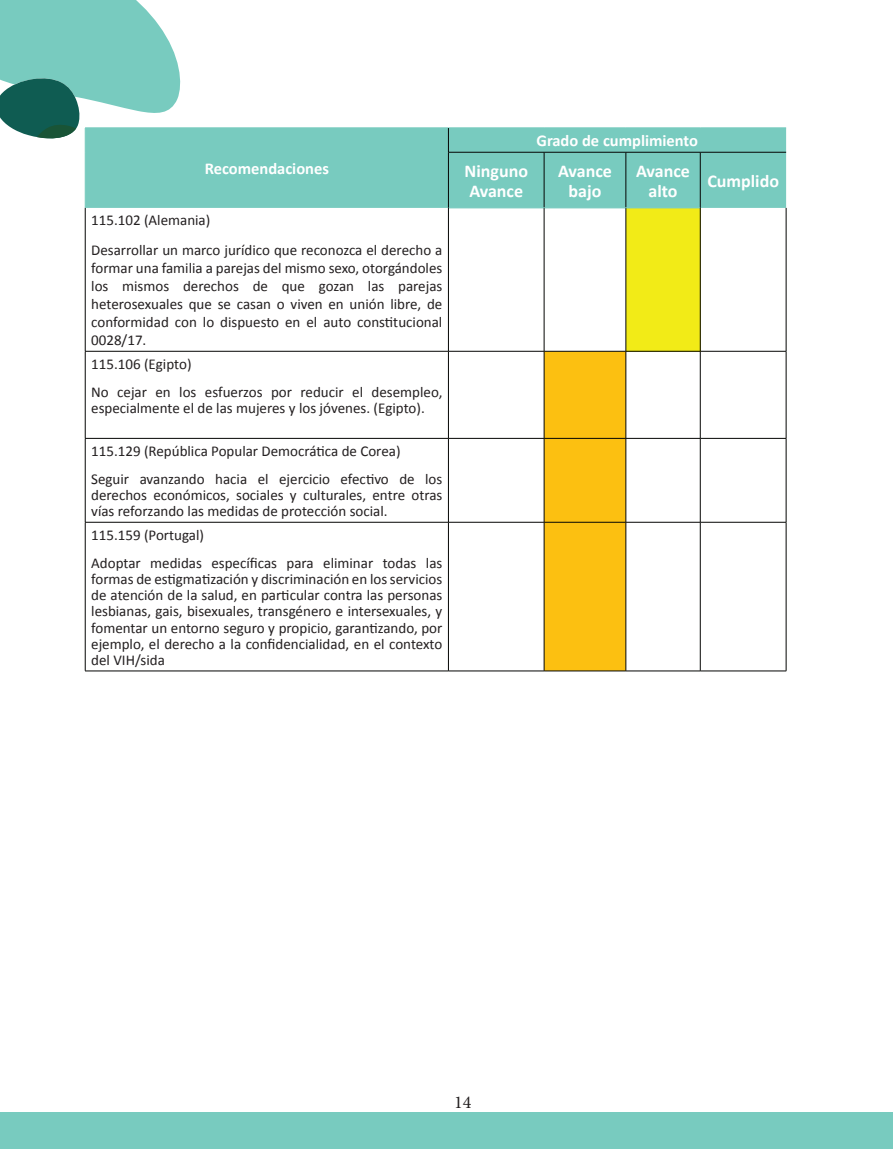
<style>
.page{position:relative;width:893px;height:1149px;background:#fff}
.page>*{position:absolute;margin:0;border:0;box-sizing:border-box;transform-origin:0 0}
.t1{font:700 18px/19.4px "Calibri";color:#fff;text-align:center}
.t2{font:18px "Minion Pro";color:#231f20}
.t3{font:700 16.5px "Calibri";color:#fff}
.t4{font:15px/16.2px "Calibri";color:#231f20}
</style>
<div class="page">
<div style="left:0;top:1112px;width:893px;height:36px;background:#78cbbf"></div>
<div style="left:86px;top:128px;width:700px;height:80px;background:#78cbbf"></div>
<div style="left:626px;top:208px;width:74px;height:143px;background:#f2eb17"></div>
<div style="left:545px;top:352px;width:81px;height:318px;background:#fcc011"></div>
<hr style="left:85px;top:127px;width:363px;height:1px;background:#78cbbf">
<svg style="left:0;top:0;width:183px;height:152px"></svg>
<hr style="left:85px;top:152px;width:1px;height:56px;background:#78cbbf">
<hr style="left:448px;top:127px;width:96px;height:1px;background:#78cbbf">
<hr style="left:544px;top:127px;width:82px;height:1px;background:#78cbbf">
<hr style="left:626px;top:127px;width:74px;height:1px;background:#78cbbf">
<hr style="left:700px;top:127px;width:86px;height:1px;background:#78cbbf">
<svg style="left:448px;top:128px;width:1px;height:24px"></svg>
<hr style="left:700px;top:152px;width:86px;height:1px;background:#040503">
<hr style="left:448px;top:152px;width:96px;height:1px;background:#040503">
<hr style="left:448px;top:152px;width:1px;height:56px;background:#040503">
<hr style="left:544px;top:152px;width:82px;height:1px;background:#040503">
<hr style="left:544px;top:152px;width:1px;height:56px;background:#040503">
<hr style="left:626px;top:152px;width:74px;height:1px;background:#040503">
<hr style="left:626px;top:152px;width:1px;height:56px;background:#040503">
<hr style="left:700px;top:152px;width:1px;height:56px;background:#040503">
<hr style="left:449px;top:207px;width:95px;height:1px;background:#78cbbf">
<hr style="left:544px;top:207px;width:82px;height:1px;background:#78cbbf">
<hr style="left:626px;top:207px;width:74px;height:1px;background:#78cbbf">
<hr style="left:85px;top:208px;width:1px;height:143px;background:#040503">
<hr style="left:448px;top:208px;width:1px;height:143px;background:#040503">
<hr style="left:544px;top:208px;width:1px;height:143px;background:#040503">
<hr style="left:626px;top:208px;width:1px;height:143px;background:#040503">
<hr style="left:700px;top:208px;width:1px;height:143px;background:#040503">
<hr style="left:786px;top:208px;width:1px;height:143px;background:#040503">
<hr style="left:85px;top:351px;width:363px;height:1px;background:#040503">
<hr style="left:85px;top:351px;width:1px;height:87px;background:#040503">
<hr style="left:448px;top:351px;width:96px;height:1px;background:#040503">
<hr style="left:448px;top:351px;width:1px;height:87px;background:#040503">
<hr style="left:544px;top:351px;width:82px;height:1px;background:#040503">
<hr style="left:544px;top:351px;width:1px;height:87px;background:#040503">
<hr style="left:626px;top:351px;width:74px;height:1px;background:#040503">
<hr style="left:626px;top:351px;width:1px;height:87px;background:#040503">
<hr style="left:700px;top:351px;width:86px;height:1px;background:#040503">
<hr style="left:700px;top:351px;width:1px;height:87px;background:#040503">
<hr style="left:786px;top:351px;width:1px;height:87px;background:#040503">
<hr style="left:85px;top:438px;width:363px;height:1px;background:#040503">
<hr style="left:85px;top:438px;width:1px;height:84px;background:#040503">
<hr style="left:448px;top:438px;width:96px;height:1px;background:#040503">
<hr style="left:448px;top:438px;width:1px;height:84px;background:#040503">
<hr style="left:544px;top:438px;width:82px;height:1px;background:#040503">
<hr style="left:544px;top:438px;width:1px;height:84px;background:#040503">
<hr style="left:626px;top:438px;width:74px;height:1px;background:#040503">
<hr style="left:626px;top:438px;width:1px;height:84px;background:#040503">
<hr style="left:700px;top:438px;width:86px;height:1px;background:#040503">
<hr style="left:700px;top:438px;width:1px;height:84px;background:#040503">
<hr style="left:786px;top:438px;width:1px;height:84px;background:#040503">
<hr style="left:85px;top:522px;width:363px;height:1px;background:#040503">
<hr style="left:85px;top:522px;width:1px;height:148px;background:#040503">
<hr style="left:448px;top:522px;width:96px;height:1px;background:#040503">
<hr style="left:448px;top:522px;width:1px;height:148px;background:#040503">
<hr style="left:544px;top:522px;width:82px;height:1px;background:#040503">
<hr style="left:544px;top:522px;width:1px;height:148px;background:#040503">
<hr style="left:626px;top:522px;width:74px;height:1px;background:#040503">
<hr style="left:626px;top:522px;width:1px;height:148px;background:#040503">
<hr style="left:700px;top:522px;width:86px;height:1px;background:#040503">
<hr style="left:700px;top:522px;width:1px;height:148px;background:#040503">
<hr style="left:786px;top:522px;width:1px;height:148px;background:#040503">
<hr style="left:85px;top:670px;width:363px;height:1px;background:#040503">
<hr style="left:448px;top:670px;width:96px;height:1px;background:#040503">
<hr style="left:544px;top:670px;width:82px;height:1px;background:#040503">
<hr style="left:626px;top:670px;width:74px;height:1px;background:#040503">
<hr style="left:700px;top:670px;width:86px;height:1px;background:#040503">
<p class="t3" style="left:205px;top:157px;width:126px">Recomendaciones</p>
<p class="t4" style="left:91px;top:205px;width:353px;line-height:30px">115.102 (Alemania)<br>Desarrollar un marco jurídico que reconozca el derecho a</p>
<p class="t4" style="left:91px;top:259px;width:353px;line-height:18px;text-align:justify">formar una familia a parejas del mismo sexo, otorgándoles los mismos derechos de que gozan las parejas heterosexuales que se casan o viven en unión libre, de conformidad con lo dispuesto en el auto constitucional 0028/17.</p>
<p class="t4" style="left:91px;top:349px;width:353px;line-height:28.2px">115.106 (Egipto)<br>No cejar en los esfuerzos por reducir el desempleo,</p>
<p class="t4" style="left:91px;top:399px;width:335px">especialmente el de las mujeres y los jóvenes. (Egipto).</p>
<p class="t4" style="left:91px;top:436px;width:353px;line-height:28.2px">115.129 (República Popular Democrática de Corea)<br>Seguir avanzando hacia el ejercicio efectivo de los</p>
<p class="t4" style="left:91px;top:486px;width:353px">derechos económicos, sociales y culturales, entre otras vías reforzando las medidas de protección social.</p>
<p class="t4" style="left:91px;top:520px;width:353px;line-height:28.2px">115.159 (Portugal)<br>Adoptar medidas específicas para eliminar todas las</p>
<p class="t4" style="left:91px;top:570px;width:353px;text-align:justify">formas de estigmatización y discriminación en los servicios de atención de la salud, en particular contra las personas lesbianas, gais, bisexuales, transgénero e intersexuales, y fomentar un entorno seguro y propicio, garantizando, por ejemplo, el derecho a la confidencialidad, en el contexto del VIH/sida</p>
<p class="t3" style="left:536px;top:129px;width:163px">Grado de cumplimiento</p>
<p class="t1" style="left:464px;top:161px;width:65px;text-align:left">Ninguno<br>Avance</p>
<p class="t1" style="left:558px;top:161px;width:55px">Avance bajo</p>
<p class="t1" style="left:636px;top:161px;width:55px">Avance alto</p>
<p class="t1" style="left:707px;top:170px;width:73px">Cumplido</p>
<p class="t2" style="left:454px;top:1089px;width:19px">14</p>
</div>
